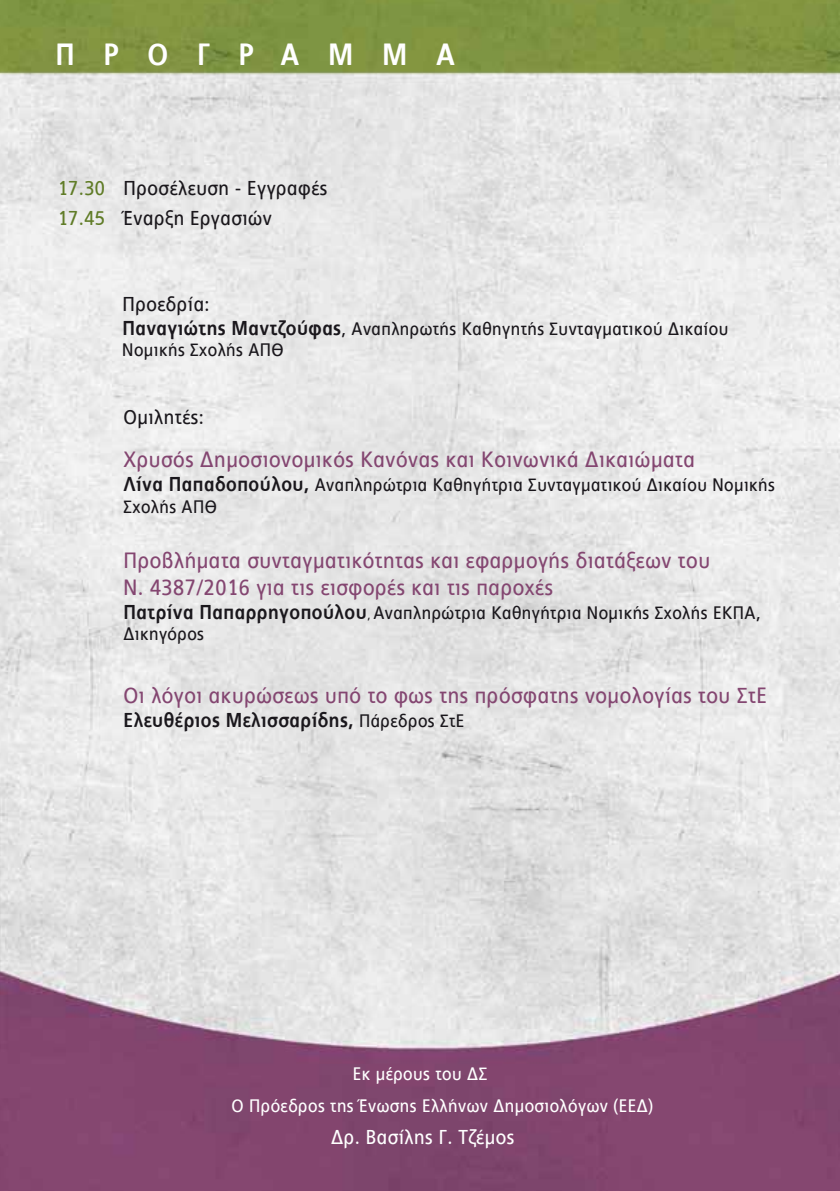
<style>
.page{position:relative;width:840px;height:1191px;background:#fff}
.page>*{position:absolute;margin:0;border:0;box-sizing:border-box;transform-origin:0 0}
.t1{font:700 30.6px "PF Index";letter-spacing:.94em;color:#fff}
.t2{font:22px/26.4px "PF Index";letter-spacing:.025em;color:#844671}
.t3{font:20px/30.6px "PF Index";letter-spacing:.025em;color:#1a171c}
.t4{font:700 20px "PF Index";letter-spacing:.025em;color:#1a171c}
.t5{font:20px "PF Index";letter-spacing:.025em;color:#fff}
.t6{font:18px/21.6px "PF Index";letter-spacing:.025em;color:#1a171c}
.t7{font:18px/32px "PF Index";letter-spacing:.025em;color:#fff}
.s1{color:#607c27}
.s2{font-weight:700;font-size:20px}
.s3{font-size:12px}
.s4{font-weight:400;font-size:18px}
</style>
<div class="page">
<img style="left:0;top:0;width:839px;height:1191px">
<h1 class="t1" style="left:56px;top:36px;width:401px">ΠΡΟΓΡΑΜΜΑ</h1>
<p class="t3" style="left:58px;top:173px;width:271px"><span class="s1">17.30</span> Προσέλευση - Εγγραφές<br><span class="s1">17.45</span> Έναρξη Εργασιών</p>
<p class="t3" style="left:122px;top:289px;width:89px">Προεδρία:</p>
<p class="t6" style="left:122px;top:318px;width:607px"><span class="s2">Παναγιώτης Μαντζούφας</span>, Αναπληρωτής Καθηγητής Συνταγµατικού Δικαίου<br>Νοµικής Σχολής ΑΠΘ</p>
<p class="t3" style="left:123px;top:402px;width:82px">Οµιλητές:</p>
<p class="t2" style="left:123px;top:447px;width:572px">Χρυσός Δηµοσιονοµικός Κανόνας και Κοινωνικά Δικαιώµατα</p>
<p class="t6" style="left:123px;top:474px;width:652px"><span class="s2">Λίνα Παπαδοπούλου,</span> Αναπληρώτρια Καθηγήτρια Συνταγµατικού Δικαίου Νοµικής<br>Σχολής ΑΠΘ</p>
<p class="t2" style="left:123px;top:547px;width:587px">Προβλήµατα συνταγµατικότητας και εφαρµογής διατάξεων του<br>Ν. 4387/2016 για τις εισφορές και τις παροχές</p>
<p class="t6" style="left:123px;top:602px;width:638px"><span class="s2">Πατρίνα Παπαρρηγοπούλου</span><span class="s3">,</span> Αναπληρώτρια Καθηγήτρια Νοµικής Σχολής ΕΚΠΑ,<br>Δικηγόρος</p>
<p class="t2" style="left:123px;top:682px;width:644px">Οι λόγοι ακυρώσεως υπό το φως της πρόσφατης νοµολογίας του ΣτΕ</p>
<p class="t4" style="left:123px;top:708px;width:342px">Ελευθέριος Μελισσαρίδης, <span class="s4">Πάρεδρος ΣτΕ</span></p>
<p class="t7" style="left:231px;top:1057px;width:423px;text-indent:121px">Εκ µέρους του ΔΣ<br>O Πρόεδρος της Ένωσης Ελλήνων Δηµοσιολόγων (ΕΕΔ)</p>
<p class="t5" style="left:331px;top:1125px;width:185px">Δρ. Βασίλης Γ. Τζέµος</p>
</div>
